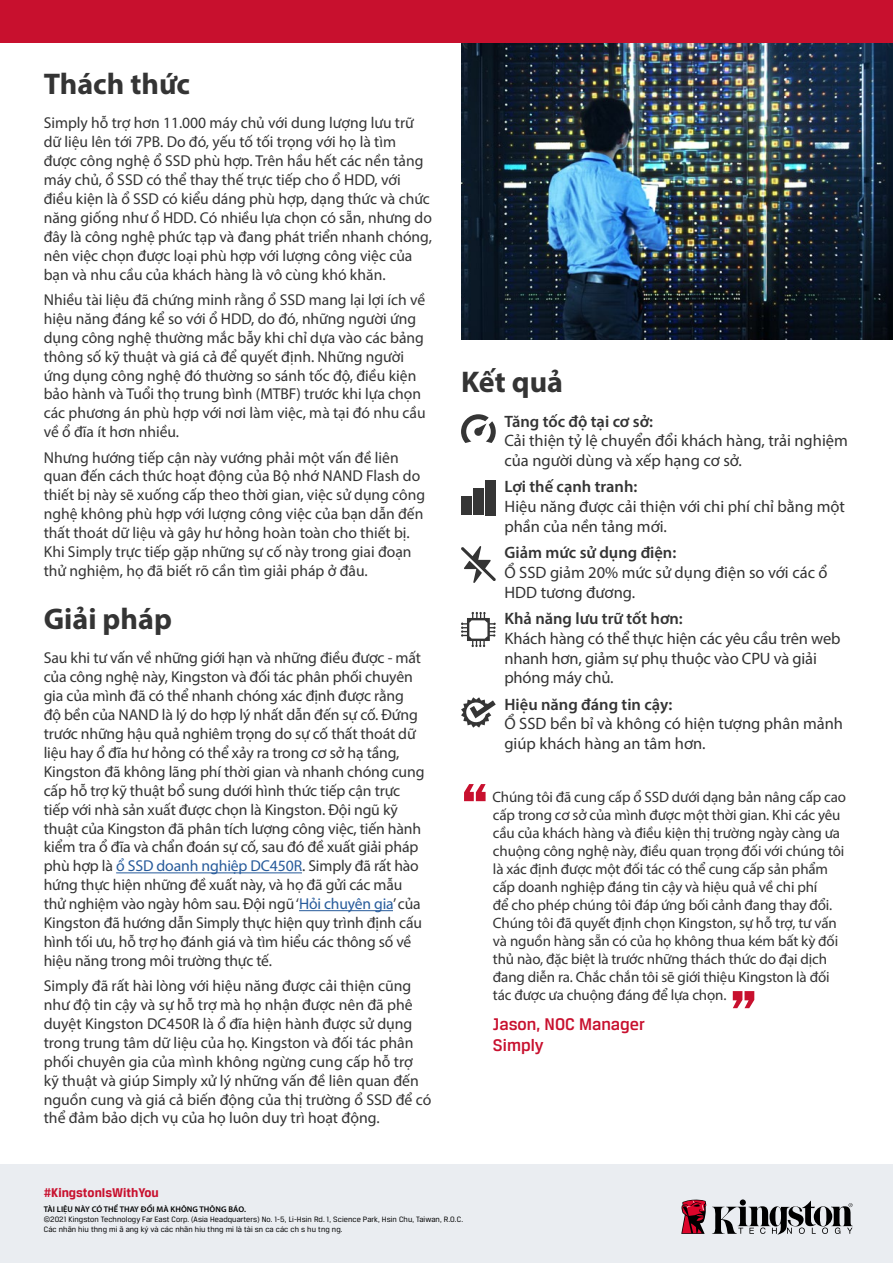
<style>
.page{position:relative;width:893px;height:1263px;background:#fff}
.page>*{position:absolute;margin:0;border:0;box-sizing:border-box;transform-origin:0 0}
.t1{font:800 60px "Franklin Gothic";color:#c8102e}
.t2{font:700 30px "Myriad Pro";color:#343434}
.t3{font:500 18px "Breuer Text";color:#c8102e}
.t4{font:16.5px/19.8px "Myriad Pro";color:#343434}
.t5{font:600 16.5px "Myriad Pro";color:#343434}
.t6{font:15.75px/18.9px "Myriad Pro";color:#343434}
.t7{font:15px/18px "Myriad Pro";letter-spacing:-.01em;color:#343434}
.t8{font:700 13.5px "Breuer Text";color:#c8102e}
.t9{font:8.25px/9.8px "Breuer Text";letter-spacing:.01em;color:#000}
.t10{font:600 8.25px "Myriad Pro";letter-spacing:.01em;color:#000}
.s1{color:#275b9b}
</style>
<div class="page">
<img style="left:461px;top:43px;width:432px;height:296px">
<div style="left:0;top:0;width:893px;height:43px;background:#c8102e"></div>
<div style="left:0;top:1164px;width:893px;height:99px;background:#eaedf1"></div>
<svg style="left:712px;top:1199px;width:141px;height:35px"></svg>
<svg style="left:681px;top:1199px;width:25px;height:35px"></svg>
<hr style="left:116px;top:872px;width:186px;height:1px;background:#275b9b">
<hr style="left:299px;top:910px;width:94px;height:1px;background:#275b9b">
<div style="left:461px;top:497px;width:10px;height:18px;background:#353535"></div>
<div style="left:473px;top:488px;width:10px;height:27px;background:#353535"></div>
<div style="left:486px;top:480px;width:10px;height:35px;background:#353535"></div>
<svg style="left:461px;top:697px;width:35px;height:31px"></svg>
<svg style="left:461px;top:546px;width:35px;height:37px"></svg>
<svg style="left:461px;top:612px;width:35px;height:35px"></svg>
<svg style="left:461px;top:414px;width:35px;height:29px"></svg>
<h2 class="t2" style="left:44px;top:64px;width:148px">Thách thức</h2>
<p class="t6" style="left:44px;top:113px;width:390px">Simply hỗ trợ hơn 11.000 máy chủ với dung lượng lưu trữ dữ liệu lên tới 7PB. Do đó, yếu tố tối trọng với họ là tìm được công nghệ ổ SSD phù hợp. Trên hầu hết các nền tảng máy chủ, ổ SSD có thể thay thế trực tiếp cho ổ HDD, với điều kiện là ổ SSD có kiểu dáng phù hợp, dạng thức và chức năng giống như ổ HDD. Có nhiều lựa chọn có sẵn, nhưng do đây là công nghệ phức tạp và đang phát triển nhanh chóng, nên việc chọn được loại phù hợp với lượng công việc của bạn và nhu cầu của khách hàng là vô cùng khó khăn.</p>
<p class="t6" style="left:44px;top:290px;width:383px">Nhiều tài liệu đã chứng minh rằng ổ SSD mang lại lợi ích về hiệu năng đáng kể so với ổ HDD, do đó, những người ứng dụng công nghệ thường mắc bẫy khi chỉ dựa vào các bảng thông số kỹ thuật và giá cả để quyết định. Những người ứng dụng công nghệ đó thường so sánh tốc độ, điều kiện bảo hành và Tuổi thọ trung bình (MTBF) trước khi lựa chọn các phương án phù hợp với nơi làm việc, mà tại đó nhu cầu về ổ đĩa ít hơn nhiều.</p>
<p class="t6" style="left:44px;top:448px;width:383px">Nhưng hướng tiếp cận này vướng phải một vấn đề liên quan đến cách thức hoạt động của Bộ nhớ NAND Flash do thiết bị này sẽ xuống cấp theo thời gian, việc sử dụng công nghệ không phù hợp với lượng công việc của bạn dẫn đến thất thoát dữ liệu và gây hư hỏng hoàn toàn cho thiết bị.<br>Khi Simply trực tiếp gặp những sự cố này trong giai đoạn thử nghiệm, họ đã biết rõ cần tìm giải pháp ở đâu.</p>
<h2 class="t2" style="left:44px;top:599px;width:130px">Giải pháp</h2>
<p class="t6" style="left:44px;top:648px;width:382px">Sau khi tư vấn về những giới hạn và những điều được - mất của công nghệ này, Kingston và đối tác phân phối chuyên gia của mình đã có thể nhanh chóng xác định được rằng độ bền của NAND là lý do hợp lý nhất dẫn đến sự cố. Đứng trước những hậu quả nghiêm trọng do sự cố thất thoát dữ liệu hay ổ đĩa hư hỏng có thể xảy ra trong cơ sở hạ tầng, Kingston đã không lãng phí thời gian và nhanh chóng cung cấp hỗ trợ kỹ thuật bổ sung dưới hình thức tiếp cận trực tiếp với nhà sản xuất được chọn là Kingston. Đội ngũ kỹ thuật của Kingston đã phân tích lượng công việc, tiến hành kiểm tra ổ đĩa và chẩn đoán sự cố, sau đó đề xuất giải pháp phù hợp là <span class="s1">ổ SSD doanh nghiệp DC450R</span>. Simply đã rất hào hứng thực hiện những đề xuất này, và họ đã gửi các mẫu thử nghiệm vào ngày hôm sau. Đội ngũ ‘<span class="s1">Hỏi chuyên gia</span>’ của Kingston đã hướng dẫn Simply thực hiện quy trình định cấu hình tối ưu, hỗ trợ họ đánh giá và tìm hiểu các thông số về hiệu năng trong môi trường thực tế.</p>
<p class="t6" style="left:44px;top:976px;width:389px">Simply đã rất hài lòng với hiệu năng được cải thiện cũng như độ tin cậy và sự hỗ trợ mà họ nhận được nên đã phê duyệt Kingston DC450R là ổ đĩa hiện hành được sử dụng trong trung tâm dữ liệu của họ. Kingston và đối tác phân phối chuyên gia của mình không ngừng cung cấp hỗ trợ kỹ thuật và giúp Simply xử lý những vấn đề liên quan đến nguồn cung và giá cả biến động của thị trường ổ SSD để có thể đảm bảo dịch vụ của họ luôn duy trì hoạt động.</p>
<h2 class="t2" style="left:461px;top:362px;width:103px">Kết quả</h2>
<p class="t5" style="left:504px;top:411px;width:150px">Tăng tốc độ tại cơ sở:</p>
<p class="t4" style="left:504px;top:431px;width:345px">Cải thiện tỷ lệ chuyển đổi khách hàng, trải nghiệm của người dùng và xếp hạng cơ sở.</p>
<p class="t5" style="left:504px;top:476px;width:134px">Lợi thế cạnh tranh:</p>
<p class="t4" style="left:504px;top:496px;width:342px">Hiệu năng được cải thiện với chi phí chỉ bằng một phần của nền tảng mới.</p>
<p class="t5" style="left:504px;top:542px;width:173px">Giảm mức sử dụng điện:</p>
<p class="t4" style="left:504px;top:562px;width:325px">Ổ SSD giảm 20% mức sử dụng điện so với các ổ<br>HDD tương đương.</p>
<p class="t5" style="left:504px;top:608px;width:180px">Khả năng lưu trữ tốt hơn:</p>
<p class="t4" style="left:504px;top:628px;width:338px">Khách hàng có thể thực hiện các yêu cầu trên web nhanh hơn, giảm sự phụ thuộc vào CPU và giải phóng máy chủ.</p>
<p class="t5" style="left:504px;top:693px;width:170px">Hiệu năng đáng tin cậy:</p>
<p class="t4" style="left:504px;top:714px;width:340px">Ổ SSD bền bỉ và không có hiện tượng phân mảnh giúp khách hàng an tâm hơn.</p>
<h1 class="t1" style="left:461px;top:765px;width:29px">“</h1>
<p class="t7" style="left:492px;top:787px;width:355px">Chúng tôi đã cung cấp ổ SSD dưới dạng bản nâng cấp cao cấp trong cơ sở của mình được một thời gian. Khi các yêu cầu của khách hàng và điều kiện thị trường ngày càng ưa chuộng công nghệ này, điều quan trọng đối với chúng tôi là xác định được một đối tác có thể cung cấp sản phẩm cấp doanh nghiệp đáng tin cậy và hiệu quả về chi phí<br>để cho phép chúng tôi đáp ứng bối cảnh đang thay đổi.<br>Chúng tôi đã quyết định chọn Kingston, sự hỗ trợ, tư vấn và nguồn hàng sẵn có của họ không thua kém bất kỳ đối thủ nào, đặc biệt là trước những thách thức do đại dịch đang diễn ra. Chắc chắn tôi sẽ giới thiệu Kingston là đối tác được ưa chuộng đáng để lựa chọn.</p>
<p class="t3" style="left:493px;top:1014px;width:154px">Jason, NOC Manager</p>
<h1 class="t1" style="left:730px;top:972px;width:29px">”</h1>
<p class="t3" style="left:493px;top:1035px;width:52px">Simply</p>
<p class="t8" style="left:44px;top:1185px;width:117px">#KingstonIsWithYou</p>
<p class="t10" style="left:44px;top:1204px;width:204px">TÀI LIỆU NÀY CÓ THỂ THAY ĐỔI MÀ KHÔNG THÔNG BÁO.</p>
<p class="t9" style="left:44px;top:1214px;width:421px">©2021 Kingston Technology Far East Corp. (Asia Headquarters) No. 1-5, Li-Hsin Rd. 1, Science Park, Hsin Chu, Taiwan, R.O.C.<br>Các nhãn hiu thng mi ã ang ký và các nhãn hiu thng mi là tài sn ca các ch s hu tng ng.</p>
</div>
